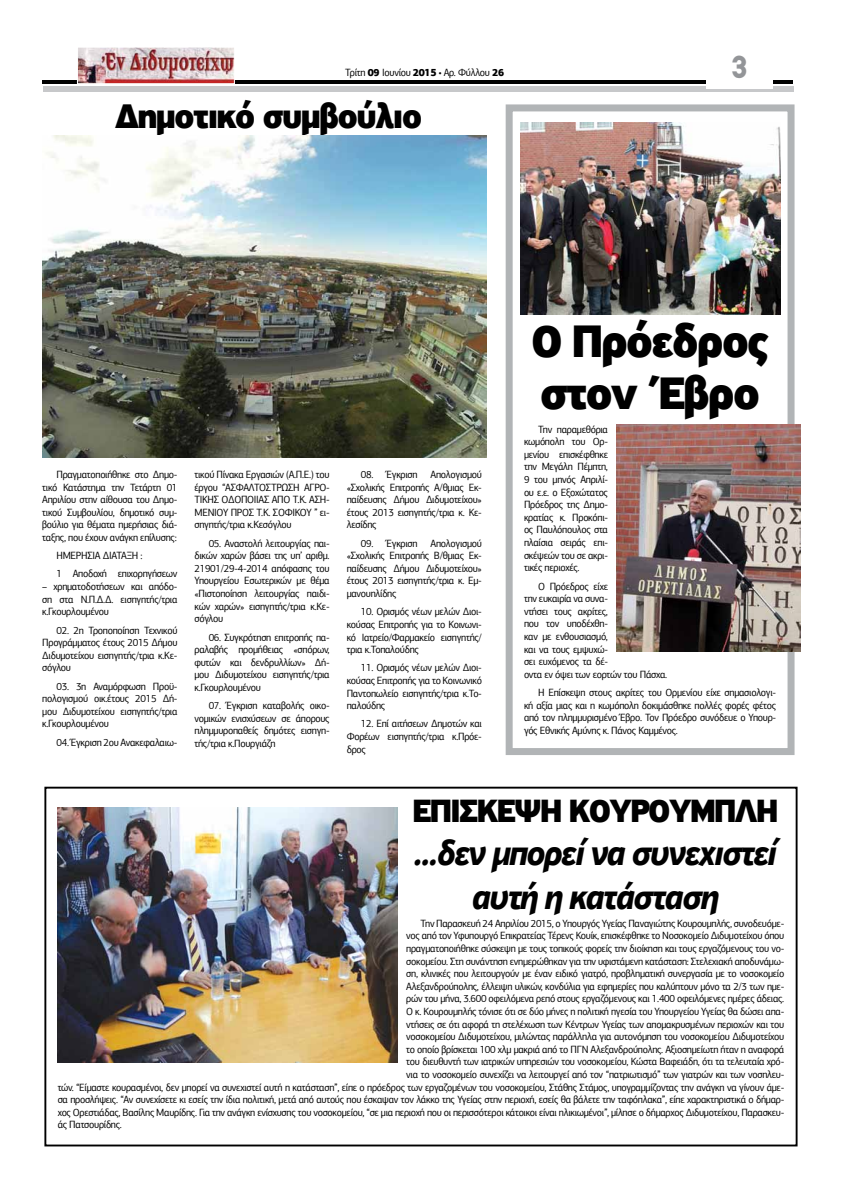
<style>
.page{position:relative;width:842px;height:1191px;background:#fff}
.page>*{position:absolute;margin:0;border:0;box-sizing:border-box;transform-origin:0 0}
.t1{font:900 48px/52px "PF Highway Sans Pro";letter-spacing:-.05em;color:#000;scale:.95 1}
.t2{font:italic 700 36px/43.2px "PF Highway Sans Pro";letter-spacing:-.05em;color:#000;text-align:center;scale:.95 1}
.t3{font:900 36px "PF Highway Sans Pro";letter-spacing:-.05em;color:#000;scale:.95 1}
.t4{font:900 34px "PF Highway Sans Pro";letter-spacing:-.05em;color:#000;scale:.95 1}
.t5{font:900 32px "PF Din Text";color:#939598}
.t6{font:10.5px/12.6px "PF Agora Sans Pro";letter-spacing:-.03em;color:#000;text-align:justify;scale:.95 1}
.s1{font-weight:900}
.s2{font-family:"Myriad Pro"}
</style>
<div class="page">
<div style="left:43px;top:86px;width:751px;height:5px;background:#c7c8ca"></div>
<hr style="left:43px;top:81px;width:750px;height:3px;background:#000">
<div style="left:707px;top:43px;width:66px;height:46px;background:#fff"></div>
<img style="left:79px;top:49px;width:154px;height:33px">
<div style="left:77px;top:47px;width:158px;height:37px;border:1px solid #fff"></div>
<div style="left:44px;top:786px;width:753px;height:360px;border:2px solid #000"></div>
<img style="left:58px;top:807px;width:340px;height:255px">
<img style="left:520px;top:123px;width:260px;height:192px">
<div style="left:506px;top:104px;width:288px;height:651px;border:7px solid #b1b4b6"></div>
<img style="left:617px;top:424px;width:183px;height:227px">
<img style="left:42px;top:136px;width:445px;height:321px">
<p class="t6" style="left:345px;top:66px;width:169px">Τρίτη <span class="s1">09</span> Ιουνίου <span class="s1">2015</span> <span class="s2">•</span> Αρ. Φύλλου <span class="s1">26</span></p>
<h2 class="t3" style="left:115px;top:94px;width:325px">Δημοτικό συμβούλιο</h2>
<h3 class="t5" style="left:732px;top:48px;width:17px">3</h3>
<p class="t6" style="left:42px;top:468px;width:144px;text-indent:14px">Πραγματοποιήθηκε στο Δημο&shy;τικό Κατάστημα την Τετάρτη 01<br>Απριλίου στην αίθουσα του Δημο&shy;τικού Συμβουλίου, δημοτικό συμ&shy;βούλιο για θέματα ημερήσιας διά&shy;ταξης, που έχουν ανάγκη επίλυσης:</p>
<p class="t6" style="left:56px;top:546px;width:129px;line-height:18.3px">ΗΜΕΡΗΣΙΑ ΔΙΑΤΑΞΗ :<br>1 Αποδοχή επιχορηγήσεων</p>
<p class="t6" style="left:42px;top:580px;width:144px">– χρηματοδοτήσεων και απόδο&shy;ση στα Ν.Π.Δ.Δ. εισηγητής/τρια κ.Γκουρλουμένου</p>
<p class="t6" style="left:42px;top:623px;width:144px;text-indent:14px">02. 2η Τροποποίηση Τεχνικού Προγράμματος έτους 2015 Δήμου Διδυμοτείχου εισηγητής/τρια κ.Κε&shy;σόγλου</p>
<p class="t6" style="left:42px;top:680px;width:144px;text-indent:14px">03. 3η Αναμόρφωση Προϋ&shy;πολογισμού οικ.έτους 2015 Δή&shy;μου Διδυμοτείχου εισηγητής/τρια κ.Γκουρλουμένου</p>
<p class="t6" style="left:56px;top:736px;width:129px">04. Έγκριση 2ου Ανακεφαλαιω-</p>
<p class="t6" style="left:194px;top:468px;width:144px">τικού Πίνακα Εργασιών (Α.Π.Ε.) του έργου “ΑΣΦΑΛΤΟΣΤΡΩΣΗ ΑΓΡΟ-ΤΙΚΗΣ ΟΔΟΠΟΙΙΑΣ ΑΠΟ Τ.Κ. ΑΣΗ-ΜΕΝΙΟΥ ΠΡΟΣ Τ.Κ. ΣΟΦΙΚΟΥ ” ει&shy;σηγητής/τρια κ.Κεσόγλου</p>
<p class="t6" style="left:194px;top:537px;width:144px;text-indent:14px">05. Αναστολή λειτουργίας παι&shy;δικών χαρών βάσει της υπ’ αριθμ.<br>21901/29-4-2014 απόφασης του Υπουργείου Εσωτερικών με θέμα «Πιστοποίηση λειτουργίας παιδι&shy;κών χαρών» εισηγητής/τρια κ.Κε&shy;σόγλου</p>
<p class="t6" style="left:194px;top:630px;width:144px;text-indent:14px">06. Συγκρότηση επιτροπής πα&shy;ραλαβής προμήθειας «σπόρων, φυτών και δενδρυλλίων» Δή&shy;μου Διδυμοτείχου εισηγητής/τρια κ.Γκουρλουμένου</p>
<p class="t6" style="left:194px;top:699px;width:144px;text-indent:14px">07. Έγκριση καταβολής οικο&shy;νομικών ενισχύσεων σε άπορους πλημμυροπαθείς δημότες εισηγη&shy;τής/τρια κ.Πουργιάζη</p>
<p class="t6" style="left:347px;top:468px;width:144px;text-indent:14px">08. Έγκριση Απολογισμού «Σχολικής Επιτροπής Α/θμιας Εκ&shy;παίδευσης Δήμου Διδυμοτείχου» έτους 2013 εισηγητής/τρια κ. Κε&shy;λεσίδης</p>
<p class="t6" style="left:347px;top:537px;width:144px;text-indent:14px">09. Έγκριση Απολογισμού «Σχολικής Επιτροπής Β/θμιας Εκ&shy;παίδευσης Δήμου Διδυμοτείχου» έτους 2013 εισηγητής/τρια κ. Εμ&shy;μανουηλίδης</p>
<p class="t6" style="left:347px;top:605px;width:144px;text-indent:14px">10. Ορισμός νέων μελών Διοι&shy;κούσας Επιτροπής για το Κοινωνι&shy;κό Ιατρείο/Φαρμακείο εισηγητής/ τρια κ.Τοπαλούδης</p>
<p class="t6" style="left:347px;top:661px;width:144px;text-indent:14px">11. Ορισμός νέων μελών Διοι&shy;κούσας Επιτροπής για το Κοινωνικό Παντοπωλείο εισηγητής/τρια κ.Το&shy;παλούδης</p>
<p class="t6" style="left:347px;top:717px;width:144px;text-indent:14px">12. Επί αιτήσεων Δημοτών και Φορέων εισηγητής/τρια κ.Πρόε&shy;δρος</p>
<h1 class="t1" style="left:531px;top:316px;width:252px">Ο Πρόεδρος στον Έβρο</h1>
<p class="t6" style="left:524px;top:423px;width:90px;text-indent:14px">Την παραμεθόρια κωμόπολη του Ορ&shy;μενίου επισκέφθηκε την Μεγάλη Πέμπτη, 9 του μηνός Απριλί&shy;ου ε.ε. ο Εξοχώτατος Πρόεδρος της Δημο&shy;κρατίας κ. Προκόπι&shy;ος Παυλόπουλος στα πλαίσια σειράς επι&shy;σκέψεών του σε ακρι&shy;τικές περιοχές.</p>
<p class="t6" style="left:524px;top:579px;width:152px;text-align:left;text-indent:14px">Ο Πρόεδρος είχε<br>την ευκαιρία να συνα-<br>ντήσει τους ακρίτες,<br>που τον υποδέχθη-<br>καν με ενθουσιασμό,<br>και να τους εμψυχώ-<br>σει ευχόμενος τα δέ-<br>οντα εν όψει των εορτών του Πάσχα.</p>
<p class="t6" style="left:524px;top:686px;width:267px;text-indent:14px">Η Επίσκεψη στους ακρίτες του Ορμενίου είχε σημασιολογι&shy;κή αξία μιας και η κωμόπολη δοκιμάσθηκε πολλές φορές φέτος από τον πλημμυρισμένο Έβρο. Τον Πρόεδρο συνόδευε ο Υπουρ&shy;γός Εθνικής Αμύνης κ. Πάνος Καμμένος.</p>
<h3 class="t4" style="left:412px;top:790px;width:383px">Επίσκεψη Κουρουμπλή</h3>
<h2 class="t2" style="left:414px;top:833px;width:383px">...δεν μπορεί να συνεχιστεί αυτή η κατάσταση</h2>
<p class="t6" style="left:420px;top:917px;width:384px">Την Παρασκευή 24 Απριλίου 2015, ο Υπουργός Υγείας Παναγιώτης Κουρουμπλής, συνοδευόμε-</p>
<p class="t6" style="left:406px;top:929px;width:399px">νος από τον Υφυπουργό Επικρατείας Τέρενς Κουίκ, επισκέφθηκε το Νοσοκομείο Διδυμοτείχου όπου</p>
<p class="t6" style="left:406px;top:942px;width:399px">πραγματοποιήθηκε σύσκεψη με τους τοπικούς φορείς την διοίκηση και τους εργαζόμενους του νο-</p>
<p class="t6" style="left:406px;top:954px;width:399px">σοκομείου. Στη συνάντηση ενημερώθηκαν για την υφιστάμενη κατάσταση: Στελεχιακή αποδυνάμω-</p>
<p class="t6" style="left:406px;top:967px;width:399px">ση, κλινικές που λειτουργούν με έναν ειδικό γιατρό, προβληματική συνεργασία με το νοσοκομείο</p>
<p class="t6" style="left:406px;top:980px;width:399px">Αλεξανδρούπολης, έλλειψη υλικών, κονδύλια για εφημερίες που καλύπτουν μόνο τα 2/3 των ημε-</p>
<p class="t6" style="left:406px;top:992px;width:399px">ρών του μήνα, 3.600 οφειλόμενα ρεπό στους εργαζόμενους και 1.400 οφειλόμενες ημέρες άδειας.</p>
<p class="t6" style="left:406px;top:1005px;width:399px">Ο κ. Κουρουμπλής τόνισε ότι σε δύο μήνες η πολιτική ηγεσία του Υπουργείου Υγείας θα δώσει απα-</p>
<p class="t6" style="left:406px;top:1017px;width:399px">ντήσεις σε ότι αφορά τη στελέχωση των Κέντρων Υγείας των απομακρυσμένων περιοχών και του</p>
<p class="t6" style="left:406px;top:1030px;width:399px">νοσοκομείου Διδυμοτείχου, μιλώντας παράλληλα για αυτονόμηση του νοσοκομείου Διδυμοτείχου</p>
<p class="t6" style="left:406px;top:1043px;width:399px">το οποίο βρίσκεται 100 χλμ μακριά από το ΠΓΝ Αλεξανδρούπολης. Αξιοσημείωτη ήταν η αναφορά</p>
<p class="t6" style="left:406px;top:1055px;width:399px">του διευθυντή των ιατρικών υπηρεσιών του νοσοκομείου, Κώστα Βαφειάδη, ότι τα τελευταία χρό-</p>
<p class="t6" style="left:406px;top:1068px;width:399px">νια το νοσοκομείο συνεχίζει να λειτουργεί από τον “πατριωτισμό” των γιατρών και των νοσηλευ-</p>
<p class="t6" style="left:58px;top:1080px;width:766px">τών. “Είμαστε κουρασμένοι, δεν μπορεί να συνεχιστεί αυτή η κατάσταση”, είπε ο πρόεδρος των εργαζομένων του νοσοκομείου, Στάθης Στάμος, υπογραμμίζοντας την ανάγκη να γίνουν άμε-</p>
<p class="t6" style="left:58px;top:1093px;width:766px">σα προσλήψεις. “Αν συνεχίσετε κι εσείς την ίδια πολιτική, μετά από αυτούς που έσκαψαν τον λάκκο της Υγείας στην περιοχή, εσείς θα βάλετε την ταφόπλακα”, είπε χαρακτηριστικά ο δήμαρ-</p>
<p class="t6" style="left:58px;top:1106px;width:766px">χος Ορεστιάδας, Βασίλης Μαυρίδης. Για την ανάγκη ενίσχυσης του νοσοκομείου, “σε μια περιοχή που οι περισσότεροι κάτοικοι είναι ηλικιωμένοι”, μίλησε ο δήμαρχος Διδυμοτείχου, Παρασκευ-</p>
<p class="t6" style="left:58px;top:1118px;width:69px">άς Πατσουρίδης.</p>
</div>
